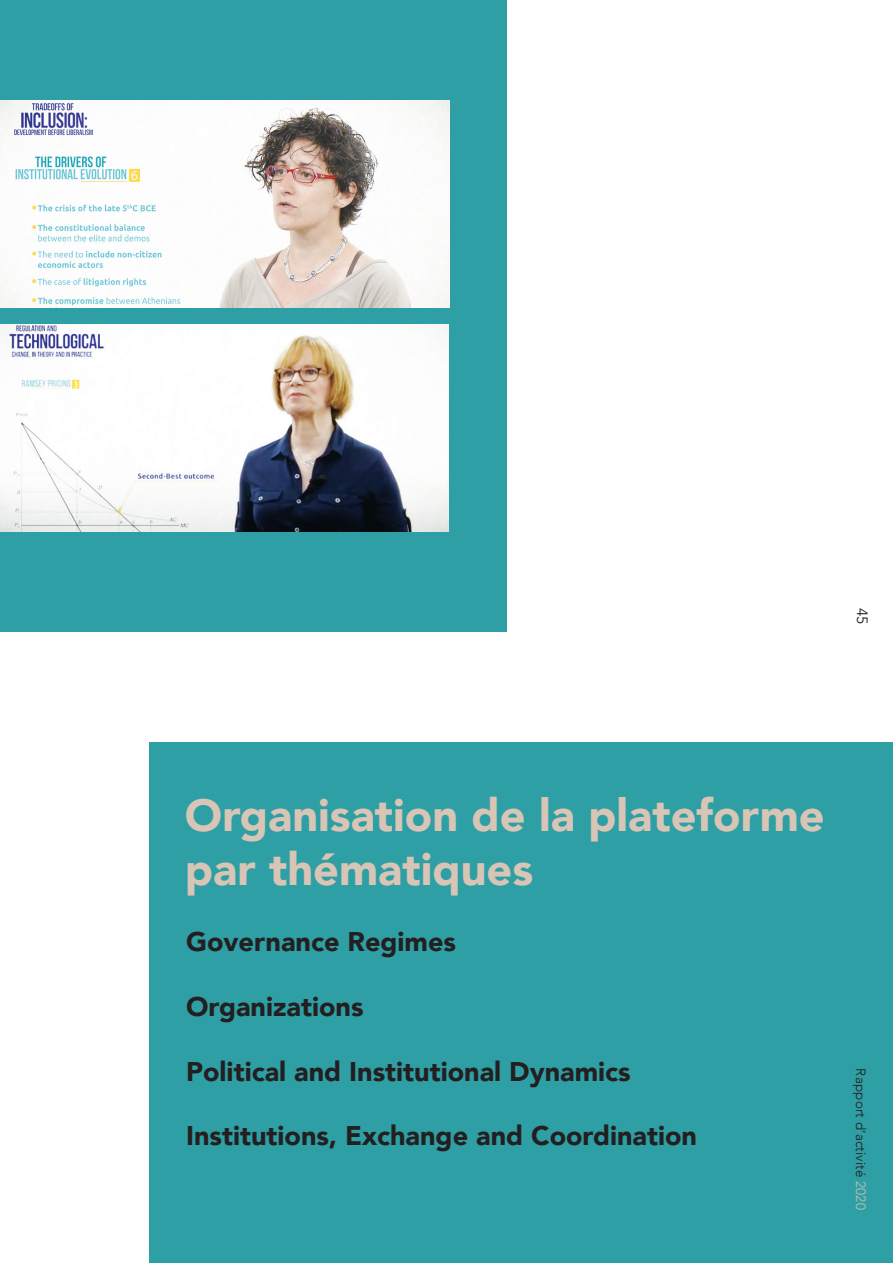
<style>
.page{position:relative;width:893px;height:1263px;background:#fff}
.page>*{position:absolute;margin:0;border:0;box-sizing:border-box;transform-origin:0 0}
.t1{font:900 45px/54px "Avenir";color:#d8c5b5}
.t2{font:900 27px "Avenir";color:#231f20}
.t3{font:15px "Avenir";color:#231f20}
.t4{font:300 13.5px "Avenir";letter-spacing:.01em;color:#231f20}
.s1{color:#c6c2ad}
</style>
<div class="page">
<div style="left:1px;top:0;width:506px;height:632px;background:#2e9fa4"></div>
<div style="left:150px;top:743px;width:743px;height:520px;background:#2e9fa4"></div>
<img style="left:0;top:101px;width:449px;height:206px">
<img style="left:0;top:324px;width:448px;height:207px">
<p class="t3" style="left:871px;top:608px;width:18px;rotate:90deg">45</p>
<h1 class="t1" style="left:185px;top:787px;width:641px">Organisation de la plateforme par thématiques</h1>
<p class="t2" style="left:186px;top:918px;width:271px">Governance Regimes</p>
<p class="t2" style="left:186px;top:983px;width:179px">Organizations</p>
<p class="t2" style="left:186px;top:1048px;width:446px">Political and Institutional Dynamics</p>
<p class="t2" style="left:186px;top:1113px;width:512px">Institutions, Exchange and Coordination</p>
<p class="t4" style="left:869px;top:1068px;width:143px;rotate:90deg">Rapport d’activité <span class="s1">2020</span></p>
</div>
